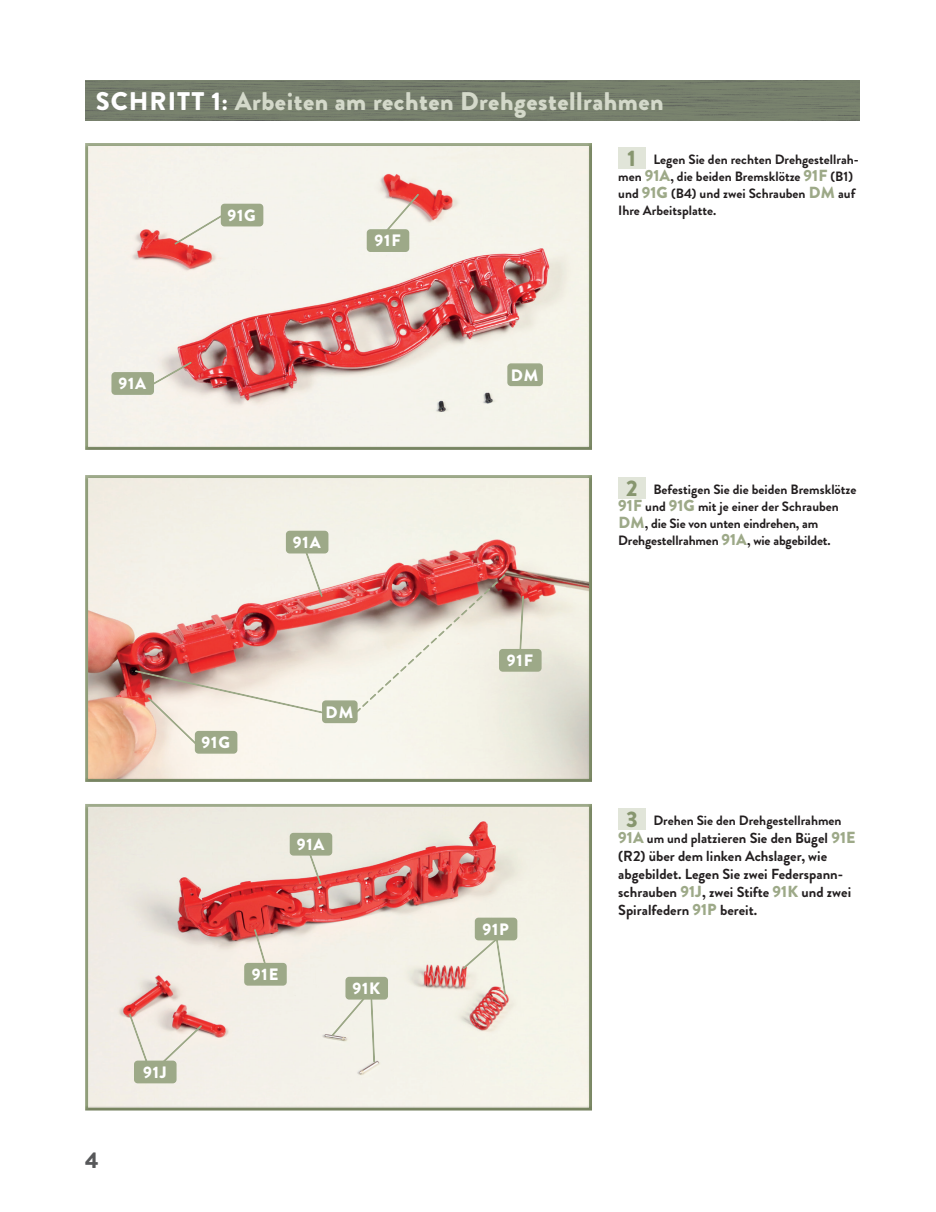
<style>
.page{position:relative;width:936px;height:1212px;background:#fff}
.page>*{position:absolute;margin:0;border:0;box-sizing:border-box;transform-origin:0 0}
.t1{font:900 25.5px "Brandon Grotesque";letter-spacing:.02em;color:#d4d9ca}
.t2{font:900 22.5px "Brandon Grotesque";color:#57585a}
.t3{font:900 16.5px "Brandon Grotesque";letter-spacing:.055em;color:#fff}
.t4{font:700 14.55px/18px "Brandon Grotesque";color:#231f20}
.t5{font:700 13.5px/17px "Brandon Grotesque";color:#231f20}
.s1{color:#fff}
.s2{font-weight:900;font-size:22.5px;color:#87966f}
.s3{font-weight:900;font-size:16.05px;color:#9da988}
.s4{font-size:13.5px}
</style>
<div class="page">
<img style="left:85px;top:81px;width:774px;height:39px">
<div style="left:618px;top:147px;width:27px;height:22px;background:#e1e5d9"></div>
<div style="left:85px;top:143px;width:508px;height:307px;background:#231f20;opacity:.15"></div>
<svg style="left:172px;top:208px;width:62px;height:38px"></svg>
<div style="left:221px;top:204px;width:41px;height:22px;background:#9da988;border-radius:3px"></div>
<div style="left:221px;top:204px;width:42px;height:22px;border:2px solid #9da988;border-radius:3px"></div>
<div style="left:618px;top:478px;width:27px;height:21px;background:#e1e5d9"></div>
<div style="left:85px;top:475px;width:508px;height:307px;background:#231f20;opacity:.15"></div>
<div style="left:618px;top:808px;width:27px;height:21px;background:#e1e5d9"></div>
<div style="left:85px;top:803px;width:508px;height:308px;background:#231f20;opacity:.15"></div>
<svg style="left:144px;top:360px;width:50px;height:31px"></svg>
<div style="left:112px;top:373px;width:41px;height:21px;background:#9da988;border-radius:3px"></div>
<div style="left:111px;top:372px;width:43px;height:23px;border:2px solid #9da988;border-radius:3px"></div>
<svg style="left:352px;top:573px;width:155px;height:144px"></svg>
<div style="left:508px;top:364px;width:34px;height:21px;background:#9da988;border-radius:3px"></div>
<div style="left:507px;top:363px;width:36px;height:23px;border:2px solid #9da988;border-radius:3px"></div>
<svg style="left:381px;top:192px;width:40px;height:45px"></svg>
<div style="left:367px;top:230px;width:41px;height:21px;background:#9da988;border-radius:3px"></div>
<div style="left:367px;top:229px;width:42px;height:23px;border:2px solid #9da988;border-radius:3px"></div>
<svg style="left:131px;top:668px;width:202px;height:85px"></svg>
<div style="left:195px;top:732px;width:42px;height:21px;background:#9da988;border-radius:3px"></div>
<div style="left:195px;top:731px;width:42px;height:23px;border:2px solid #9da988;border-radius:3px"></div>
<svg style="left:302px;top:553px;width:22px;height:46px"></svg>
<div style="left:286px;top:531px;width:42px;height:22px;background:#9da988;border-radius:3px"></div>
<div style="left:286px;top:531px;width:42px;height:22px;border:2px solid #9da988;border-radius:3px"></div>
<svg style="left:517px;top:594px;width:9px;height:55px"></svg>
<div style="left:500px;top:650px;width:41px;height:21px;background:#9da988;border-radius:3px"></div>
<div style="left:499px;top:649px;width:42px;height:23px;border:2px solid #9da988;border-radius:3px"></div>
<div style="left:323px;top:701px;width:34px;height:21px;background:#9da988;border-radius:3px"></div>
<div style="left:322px;top:700px;width:35px;height:23px;border:2px solid #9da988;border-radius:3px"></div>
<svg style="left:305px;top:855px;width:18px;height:31px"></svg>
<div style="left:290px;top:833px;width:41px;height:22px;background:#9da988;border-radius:3px"></div>
<div style="left:290px;top:833px;width:42px;height:22px;border:2px solid #9da988;border-radius:3px"></div>
<div style="left:475px;top:918px;width:41px;height:22px;background:#9da988;border-radius:3px"></div>
<div style="left:475px;top:918px;width:42px;height:22px;border:2px solid #9da988;border-radius:3px"></div>
<svg style="left:460px;top:932px;width:47px;height:65px"></svg>
<div style="left:346px;top:977px;width:41px;height:22px;background:#9da988;border-radius:3px"></div>
<div style="left:345px;top:977px;width:43px;height:22px;border:2px solid #9da988;border-radius:3px"></div>
<svg style="left:329px;top:994px;width:47px;height:70px"></svg>
<div style="left:135px;top:1061px;width:41px;height:21px;background:#9da988;border-radius:3px"></div>
<div style="left:134px;top:1060px;width:42px;height:23px;border:2px solid #9da988;border-radius:3px"></div>
<svg style="left:126px;top:1011px;width:79px;height:62px"></svg>
<svg style="left:251px;top:926px;width:19px;height:37px"></svg>
<div style="left:245px;top:963px;width:41px;height:22px;background:#9da988;border-radius:3px"></div>
<div style="left:244px;top:963px;width:43px;height:22px;border:2px solid #9da988;border-radius:3px"></div>
<h1 class="t1" style="left:96px;top:83px;width:569px"><span class="s1">SCHRITT 1:</span> Arbeiten am rechten Drehgestellrahmen</h1>
<p class="t5" style="left:618px;top:151px;width:242px;text-indent:9px"><span class="s2">1</span> Legen Sie den rechten Drehgestellrah&shy;men <span class="s3">91A</span>, die beiden Bremsklötze <span class="s3">91F</span> (B1) und <span class="s3">91G</span> (B4) und zwei Schrauben <span class="s3">DM</span> auf Ihre Arbeitsplatte.</p>
<p class="t3" style="left:227px;top:203px;width:30px">91G</p>
<p class="t3" style="left:118px;top:372px;width:29px">91A</p>
<p class="t3" style="left:374px;top:229px;width:28px">91F</p>
<p class="t3" style="left:293px;top:530px;width:29px">91A</p>
<p class="t3" style="left:201px;top:731px;width:30px">91G</p>
<p class="t3" style="left:325px;top:700px;width:29px">DM</p>
<p class="t3" style="left:297px;top:832px;width:29px">91A</p>
<h2 class="t2" style="left:85px;top:1144px;width:15px">4</h2>
<p class="t3" style="left:143px;top:1060px;width:25px">91J</p>
<p class="t3" style="left:252px;top:963px;width:28px">91E</p>
<p class="t3" style="left:352px;top:976px;width:29px">91K</p>
<p class="t3" style="left:510px;top:363px;width:29px">DM</p>
<p class="t3" style="left:507px;top:649px;width:28px">91F</p>
<p class="t3" style="left:482px;top:917px;width:28px">91P</p>
<p class="t5" style="left:618px;top:481px;width:240px;text-indent:8px"><span class="s2">2</span> Befestigen Sie die beiden Bremsklötze <span class="s3">91F</span> und <span class="s3">91G</span> mit je einer der Schrauben <span class="s3">DM</span>, die Sie von unten eindrehen, am Drehgestellrahmen <span class="s3">91A</span>, wie abgebildet.</p>
<p class="t5" style="left:626px;top:812px;width:217px"><span class="s2">3</span> Drehen Sie den Drehgestellrahmen</p>
<p class="t4" style="left:618px;top:829px;width:239px"><span class="s3">91A</span> <span class="s4">um und p</span>latzieren Sie den Bügel <span class="s3">91E </span>(R2) über dem linken Achslager, wie abgebildet. Legen Sie zwei Federspann&shy;schrauben <span class="s3">91J</span>, zwei Stifte <span class="s3">91K</span> und zwei Spiralfedern <span class="s3">91P</span> bereit.</p>
</div>
